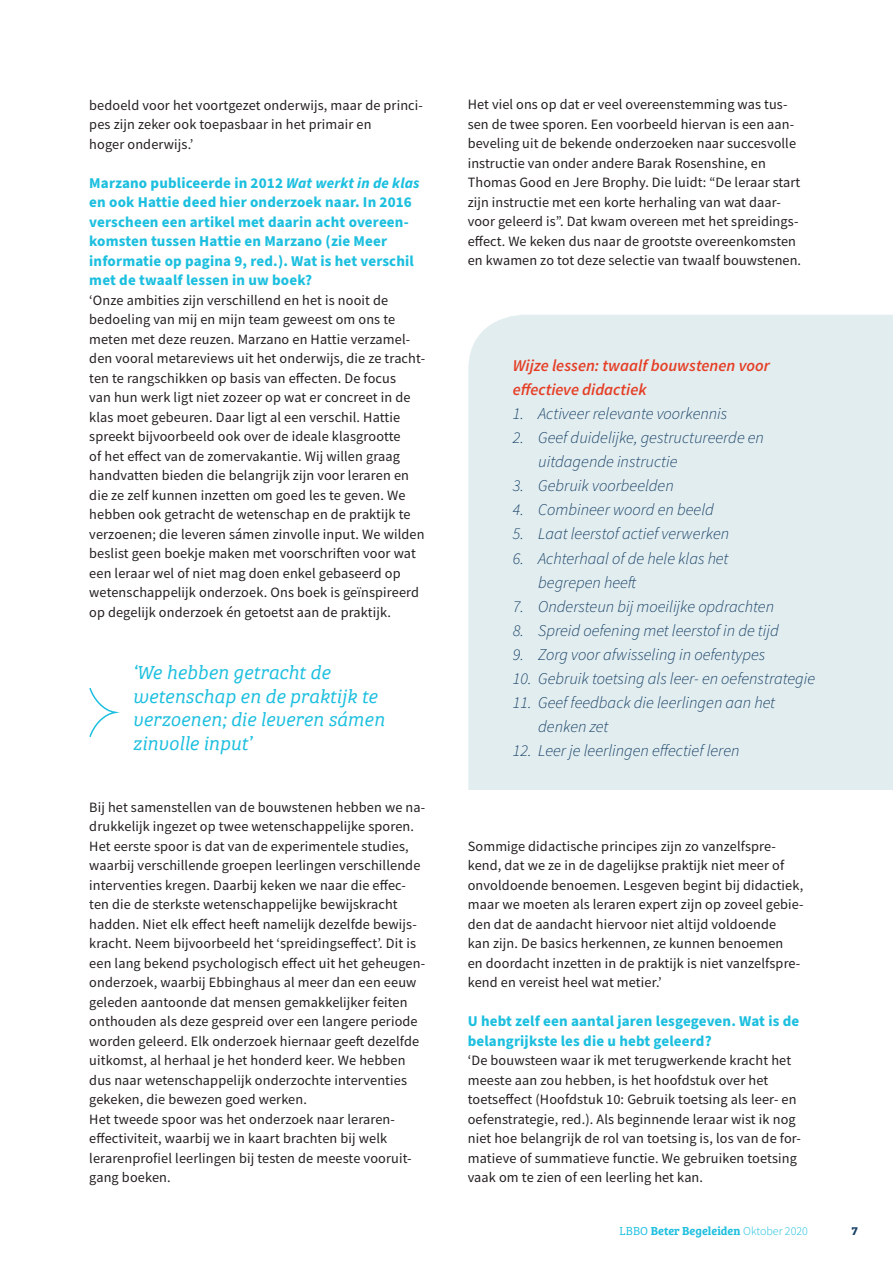
<style>
.page{position:relative;width:893px;height:1263px;background:#fff}
.page>*{position:absolute;margin:0;border:0;box-sizing:border-box;transform-origin:0 0}
.t1{font:italic 19.5px/23.4px "Bree Serif Lt";color:#1cbfdf}
.t2{font:italic 300 16.5px/24px "Source Sans Pro";color:#164165}
.t3{font:italic 600 16.5px/24px "Source Sans Pro";color:#e53e25}
.t4{font:700 15px/19.5px "Source Sans Pro";letter-spacing:.01em;color:#1cbfdf}
.t5{font:14.25px/19.5px "Source Sans Pro";letter-spacing:.01em;color:#231f20}
.t6{font:600 12px "Bree Serif";color:#1cbfdf}
.t7{font:700 12px "Bree Serif";color:#164165}
.s1{font-style:italic}
.s2{font-weight:300}
.s3{font-family:"Source Sans Pro";font-weight:300}
</style>
<div class="page">
<div style="left:468px;top:315px;width:425px;height:475px;background:#e2edf0"></div>
<svg style="left:89px;top:687px;width:31px;height:50px"></svg>
<p class="t5" style="left:89px;top:95px;width:335px">bedoeld voor het voortgezet onderwijs, maar de princi&shy;pes zijn zeker ook toepasbaar in het primair en<br>hoger onderwijs.’</p>
<p class="t4" style="left:89px;top:173px;width:332px">Marzano publiceerde in 2012 <span class="s1">Wat werkt in de klas </span>en ook Hattie deed hier onderzoek naar. In 2016 verscheen een artikel met daarin acht overeen&shy;komsten tussen Hattie en Marzano (zie Meer informatie op pagina 9, red.). Wat is het verschil met de twaalf lessen in uw boek?</p>
<p class="t5" style="left:89px;top:290px;width:337px">‘Onze ambities zijn verschillend en het is nooit de bedoeling van mij en mijn team geweest om ons te meten met deze reuzen. Marzano en Hattie verzamel&shy;den vooral metareviews uit het onderwijs, die ze tracht&shy;ten te rangschikken op basis van effecten. De focus<br>van hun werk ligt niet zozeer op wat er concreet in de klas moet gebeuren. Daar ligt al een verschil. Hattie spreekt bijvoorbeeld ook over de ideale klasgrootte<br>of het effect van de zomervakantie. Wij willen graag handvatten bieden die belangrijk zijn voor leraren en die ze zelf kunnen inzetten om goed les te geven. We hebben ook getracht de wetenschap en de praktijk te verzoenen; die leveren sámen zinvolle input. We wilden beslist geen boekje maken met voorschriften voor wat een leraar wel of niet mag doen enkel gebaseerd op wetenschappelijk onderzoek. Ons boek is geïnspireerd op degelijk onderzoek én getoetst aan de praktijk.</p>
<h1 class="t1" style="left:133px;top:660px;width:253px">‘We hebben getracht de wetenschap en de praktijk te verzoenen; die leveren sámen zinvolle input’</h1>
<p class="t5" style="left:89px;top:797px;width:337px">Bij het samenstellen van de bouwstenen hebben we na&shy;drukkelijk ingezet op twee wetenschappelijke sporen.<br>Het eerste spoor is dat van de experimentele studies, waarbij verschillende groepen leerlingen verschillende interventies kregen. Daarbij keken we naar die effec&shy;ten die de sterkste wetenschappelijke bewijskracht hadden. Niet elk effect heeft namelijk dezelfde bewijs&shy;kracht. Neem bijvoorbeeld het ‘spreidingseffect’. Dit is een lang bekend psychologisch effect uit het geheugen&shy;onderzoek, waarbij Ebbinghaus al meer dan een eeuw geleden aantoonde dat mensen gemakkelijker feiten onthouden als deze gespreid over een langere periode worden geleerd. Elk onderzoek hiernaar geeft dezelfde uitkomst, al herhaal je het honderd keer. We hebben dus naar wetenschappelijk onderzochte interventies gekeken, die bewezen goed werken.<br>Het tweede spoor was het onderzoek naar leraren&shy;effectiviteit, waarbij we in kaart brachten bij welk lerarenprofiel leerlingen bij testen de meeste vooruit&shy;gang boeken.</p>
<p class="t5" style="left:468px;top:95px;width:335px">Het viel ons op dat er veel overeenstemming was tus&shy;sen de twee sporen. Een voorbeeld hiervan is een aan&shy;beveling uit de bekende onderzoeken naar succesvolle instructie van onder andere Barak Rosenshine, en Thomas Good en Jere Brophy. Die luidt: “De leraar start zijn instructie met een korte herhaling van wat daar&shy;voor geleerd is”. Dat kwam overeen met het spreidings&shy;effect. We keken dus naar de grootste overeenkomsten en kwamen zo tot deze selectie van twaalf bouwstenen.</p>
<p class="t3" style="left:513px;top:354px;width:258px">Wijze lessen: twaalf bouwstenen voor effectieve didactiek</p>
<p class="t2" style="left:513px;top:402px;width:216px">1. Activeer relevante voorkennis</p>
<p class="t2" style="left:538px;top:426px;width:227px;text-indent:-26px">2. Geef duidelijke, gestructureerde en uitdagende instructie</p>
<p class="t2" style="left:513px;top:474px;width:163px">3. Gebruik voorbeelden</p>
<p class="t2" style="left:513px;top:498px;width:203px">4. Combineer woord en beeld</p>
<p class="t2" style="left:513px;top:522px;width:218px">5. Laat leerstof actief verwerken</p>
<p class="t2" style="left:538px;top:546px;width:192px;text-indent:-26px">6. Achterhaal of de hele klas het begrepen heeft</p>
<p class="t2" style="left:513px;top:594px;width:263px">7. Ondersteun bij moeilijke opdrachten</p>
<p class="t2" style="left:513px;top:618px;width:268px">8. Spreid oefening met leerstof in de tijd</p>
<p class="t2" style="left:513px;top:642px;width:254px">9. Zorg voor afwisseling in oefentypes</p>
<p class="t2" style="left:513px;top:666px;width:304px">10. Gebruik toetsing als leer- en oefenstrategie</p>
<p class="t2" style="left:538px;top:690px;width:238px;text-indent:-26px">11. Geef feedback die leerlingen aan het denken zet</p>
<p class="t2" style="left:513px;top:738px;width:228px">12. Leer je leerlingen effectief leren</p>
<p class="t5" style="left:468px;top:836px;width:337px">Sommige didactische principes zijn zo vanzelfspre&shy;kend, dat we ze in de dagelijkse praktijk niet meer of onvoldoende benoemen. Lesgeven begint bij didactiek, maar we moeten als leraren expert zijn op zoveel gebie&shy;den dat de aandacht hiervoor niet altijd voldoende<br>kan zijn. De basics herkennen, ze kunnen benoemen<br>en doordacht inzetten in de praktijk is niet vanzelfspre&shy;kend en vereist heel wat metier.’</p>
<p class="t4" style="left:468px;top:1012px;width:333px">U hebt zelf een aantal jaren lesgegeven. Wat is de belangrijkste les die u hebt geleerd?</p>
<p class="t5" style="left:468px;top:1050px;width:335px">‘De bouwsteen waar ik met terugwerkende kracht het meeste aan zou hebben, is het hoofdstuk over het toetseffect (Hoofdstuk 10: Gebruik toetsing als leer- en oefenstrategie, red.). Als beginnende leraar wist ik nog niet hoe belangrijk de rol van toetsing is, los van de for&shy;matieve of summatieve functie. We gebruiken toetsing vaak om te zien of een leerling het kan.</p>
<p class="t6" style="left:619px;top:1221px;width:190px"><span class="s2">LBBO</span> Beter Begeleiden <span class="s3">Oktober 2020</span></p>
<p class="t7" style="left:851px;top:1221px;width:8px">7</p>
</div>
